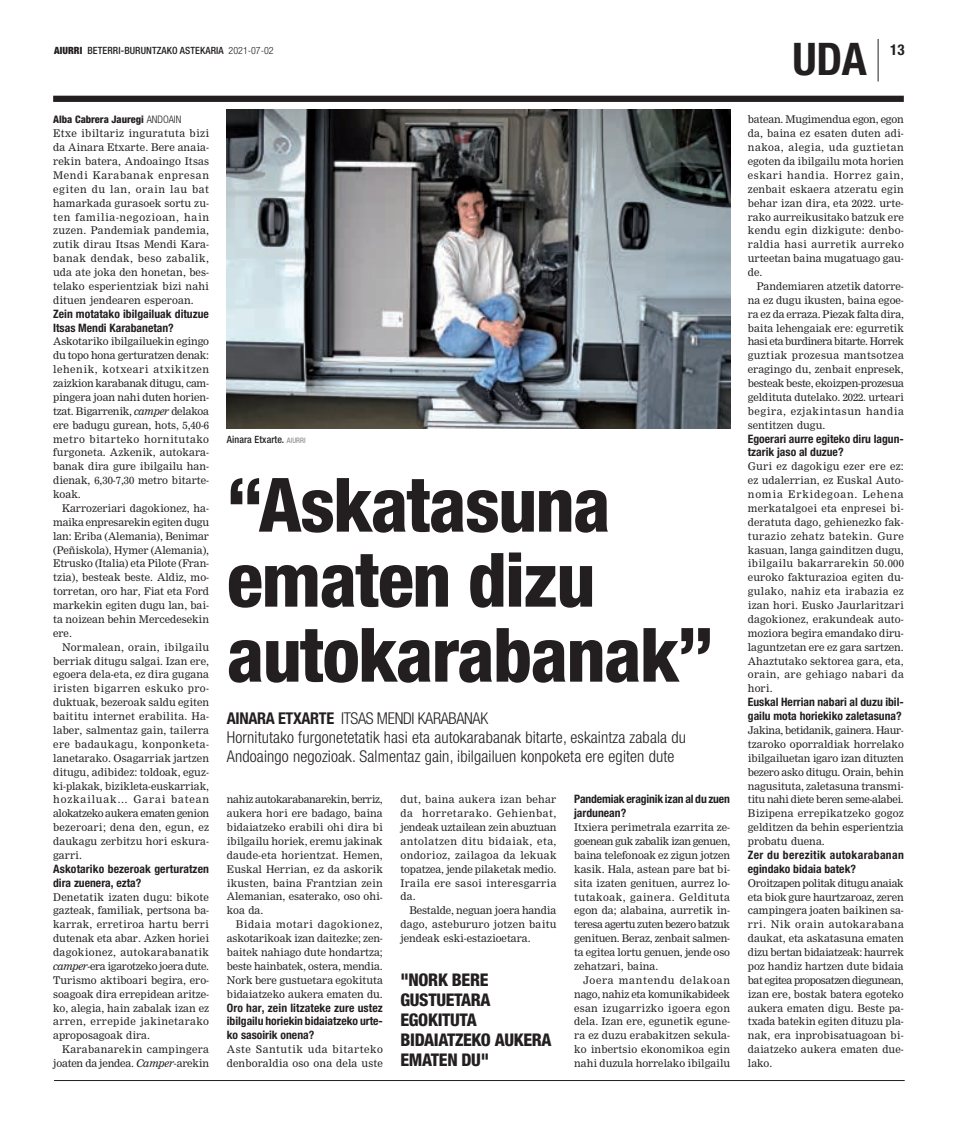
<style>
.page{position:relative;width:957px;height:1134px;background:#fff}
.page>*{position:absolute;margin:0;border:0;box-sizing:border-box;transform-origin:0 0}
.t1{font:800 condensed 75px/75px "Helvetica Neue";letter-spacing:-.02em;color:#231f20}
.t2{font:700 condensed 45px "Helvetica Neue";color:#231f20}
.t3{font:800 condensed 17.5px/20px "Helvetica Neue";letter-spacing:.055em;color:#231f20}
.t4{font:300 condensed 16.25px/18.8px "Helvetica Neue";letter-spacing:.01em;color:#231f20}
.t5{font:700 condensed 16.25px "Helvetica Neue";color:#231f20}
.t6{font:700 condensed 15px "Helvetica Neue";color:#231f20}
.t7{font:700 condensed 11.62px/13.9px "Helvetica Neue";color:#231f20}
.t8{font:700 condensed 11.62px/13.9px "Helvetica Neue";letter-spacing:.03em;color:#231f20}
.t9{font:10.38px/13.9px "M Nimrod";letter-spacing:.01em;color:#231f20;text-align:justify}
.t10{font:10.38px/13.9px "M Nimrod";letter-spacing:.03em;color:#231f20;text-align:right}
.t11{font:800 condensed 10.38px "Helvetica Neue";color:#231f20}
.t12{font:500 condensed 10px "Helvetica Neue";letter-spacing:.01em;color:#231f20}
.s1{font-weight:900}
.s2{font-weight:300}
.s3{font-style:italic}
.s4{font-weight:400;font-size:7.5px;color:#808285}
</style>
<div class="page">
<div style="left:53px;top:96px;width:851px;height:6px;background:#231f20"></div>
<img style="left:227px;top:110px;width:503px;height:319px">
<hr style="left:54px;top:1080px;width:850px;height:1px;background:#231f20">
<hr style="left:878px;top:39px;width:1px;height:42px;background:#231f20">
<p class="t12" style="left:54px;top:45px;width:221px"><span class="s1">AIURRI</span> BETERRI-BURUNTZAKO ASTEKARIA <span class="s2">2021-07-02</span></p>
<h2 class="t2" style="left:792px;top:32px;width:72px">uda</h2>
<h3 class="t6" style="left:890px;top:41px;width:16px">13</h3>
<p class="t11" style="left:53px;top:113px;width:130px">Alba Cabrera Jauregi <span class="s2">andoain</span></p>
<p class="t9" style="left:53px;top:127px;width:157px">Etxe ibiltariz inguratuta bizi da Ainara Etxarte. Bere anaia&shy;rekin batera, Andoaingo Itsas Mendi Karabanak enpresan egiten du lan, orain lau bat hamarkada gurasoek sortu zu&shy;ten familia-negozioan, hain zuzen. Pandemiak pandemia, zutik dirau Itsas Mendi Kara&shy;banak dendak, beso zabalik, uda ate joka den honetan, bes&shy;telako esperientziak bizi nahi dituen jendearen esperoan.</p>
<p class="t7" style="left:53px;top:306px;width:157px">Zein motatako ibilgailuak dituzue<br>Itsas Mendi Karabanetan?</p>
<p class="t9" style="left:53px;top:335px;width:157px">Askotariko ibilgailuekin egingo du topo hona gerturatzen denak: lehenik, kotxeari atxikitzen zaizkion karabanak ditugu, cam&shy;pingera joan nahi duten horien&shy;tzat. Bigarrenik, <span class="s3">camper</span> delakoa ere badugu gurean, hots, 5,40-6 metro bitarteko hornitutako furgoneta. Azkenik, autokara&shy;banak dira gure ibilgailu han&shy;dienak, 6,30-7,30 metro bitarte&shy;koak.</p>
<p class="t9" style="left:53px;top:501px;width:157px;text-indent:9px">Karrozeriari dagokionez, ha&shy;maika enpresarekin egiten dugu lan: Eriba (Alemania), Benimar (Peñiskola), Hymer (Alemania), Etrusko (Italia) eta Pilote (Fran&shy;tzia), besteak beste. Aldiz, mo&shy;torretan, oro har, Fiat eta Ford markekin egiten dugu lan, bai&shy;ta noizean behin Mercedesekin ere.</p>
<p class="t9" style="left:53px;top:640px;width:157px;text-indent:9px">Normalean, orain, ibilgailu berriak ditugu salgai. Izan ere, egoera dela-eta, ez dira gugana iristen bigarren eskuko pro&shy;duktuak, bezeroak saldu egiten baititu internet erabilita. Ha&shy;laber, salmentaz gain, tailerra ere badaukagu, konponketa&shy;lanetarako. Osagarriak jartzen ditugu, adibidez: toldoak, eguz&shy;ki-plakak, bizikleta-euskarriak, hozkailuak… Garai batean alokatzeko aukera ematen genion bezeroari; dena den, egun, ez daukagu zerbitzu hori eskura&shy;garri.</p>
<p class="t7" style="left:53px;top:861px;width:157px">Askotariko bezeroak gerturatzen dira zuenera, ezta?</p>
<p class="t9" style="left:53px;top:890px;width:157px">Denetatik izaten dugu: bikote gazteak, familiak, pertsona ba&shy;karrak, erretiroa hartu berri dutenak eta abar. Azken horiei dagokionez, autokarabanatik <span class="s3">camper</span>-era igarotzeko joera dute.<br>Turismo aktiboari begira, ero&shy;soagoak dira errepidean aritze&shy;ko, alegia, hain zabalak izan ez arren, errepide jakinetarako aproposagoak dira.</p>
<p class="t10" style="left:53px;top:1042px;width:157px">Karabanarekin campingera joaten da jendea. <span class="s3">Camper</span>-arekin</p>
<p class="t12" style="left:227px;top:433px;width:80px">Ainara Etxarte. <span class="s4">AIURRI</span></p>
<h1 class="t1" style="left:227px;top:466px;width:488px">“Askatasuna ematen dizu autokarabanak”</h1>
<h3 class="t5" style="left:227px;top:709px;width:10px">AINARA</h3>
<h3 class="t5" style="left:278px;top:709px;width:33px">ETXARTE</h3>
<h3 class="t4" style="left:227px;top:709px;width:461px;text-indent:114px">Itsas Mendi Karabanak<br>Hornitutako furgonetetatik hasi eta autokarabanak bitarte, eskaintza zabala du<br>Andoaingo negozioak. Salmentaz gain, ibilgailuen konpoketa ere egiten dute</h3>
<p class="t9" style="left:227px;top:793px;width:157px">nahiz autokarabanarekin, berriz, aukera hori ere badago, baina bidaiatzeko erabili ohi dira bi ibilgailu horiek, eremu jakinak daude-eta horientzat. Hemen, Euskal Herrian, ez da askorik ikusten, baina Frantzian zein Alemanian, esaterako, oso ohi&shy;koa da.</p>
<p class="t9" style="left:227px;top:918px;width:157px;text-indent:9px">Bidaia motari dagokionez, askotarikoak izan daitezke; zen&shy;baitek nahiago dute hondartza; beste hainbatek, ostera, mendia.<br>Nork bere gustuetara egokituta bidaiatzeko aukera ematen du.</p>
<p class="t7" style="left:227px;top:1000px;width:158px;text-align:justify">Oro har, zein litzateke zure ustez ibilgailu horiekin bidaiatzeko urte&shy;ko sasoirik onena?</p>
<p class="t10" style="left:227px;top:1042px;width:157px;text-align:left">Aste Santutik uda bitarteko denboraldia oso ona dela uste</p>
<p class="t9" style="left:400px;top:793px;width:157px">dut, baina aukera izan behar da horretarako. Gehienbat, jendeak uztailean zein abuztuan antolatzen ditu bidaiak, eta, ondorioz, zailagoa da lekuak topatzea, jende pilaketak medio.<br>Iraila ere sasoi interesgarria da.</p>
<p class="t9" style="left:400px;top:904px;width:157px;text-indent:9px">Bestalde, neguan joera handia dago, astebururo jotzen baitu jendeak eski-estazioetara.</p>
<h3 class="t3" style="left:400px;top:969px;width:151px">"Nork bere gustuetara<br>ego kituta bidaiatzeko aukera ematen du"</h3>
<p class="t7" style="left:574px;top:792px;width:157px">Pandemiak eraginik izan al du zuen jardunean?</p>
<p class="t9" style="left:574px;top:820px;width:158px">Itxiera perimetrala ezarrita ze&shy;goenean guk zabalik izan genuen, baina telefonoak ez zigun jotzen kasik. Hala, astean pare bat bi&shy;sita izaten genituen, aurrez lo&shy;tutakoak, gainera. Geldituta egon da; alabaina, aurretik in&shy;teresa agertu zuten bezero batzuk genituen. Beraz, zenbait salmen&shy;ta egitea lortu genuen, jende oso zehatzari, baina.</p>
<p class="t9" style="left:574px;top:973px;width:157px;text-indent:9px">Joera mantendu delakoan nago, nahiz eta komunikabideek esan izugarrizko igoera egon dela. Izan ere, egunetik egune&shy;ra ez duzu erabakitzen sekula&shy;ko inbertsio ekonomikoa egin nahi duzula horrelako ibilgailu</p>
<p class="t9" style="left:748px;top:113px;width:157px">batean. Mugimendua egon, egon da, baina ez esaten duten adi&shy;nakoa, alegia, uda guztietan egoten da ibilgailu mota horien eskari handia. Horrez gain, zenbait eskaera atzeratu egin behar izan dira, eta 2022. urte&shy;rako aurreikusitako batzuk ere kendu egin dizkigute: denbo&shy;raldia hasi aurretik aurreko urteetan baina mugatuago gau&shy;de.</p>
<p class="t9" style="left:748px;top:279px;width:158px;text-indent:9px">Pandemiaren atzetik datorre&shy;na ez dugu ikusten, baina egoe&shy;ra ez da erraza. Piezak falta dira, baita lehengaiak ere: egurretik hasi eta burdinera bitarte. Horrek guztiak prozesua mantsotzea eragingo du, zenbait enpresek, besteak beste, ekoizpen-prozesua geldituta dutelako. 2022. urteari begira, ezjakintasun handia sentitzen dugu.</p>
<p class="t7" style="left:748px;top:431px;width:157px">Egoerari aurre egiteko diru lagun&shy;tzarik jaso al duzue?</p>
<p class="t9" style="left:748px;top:460px;width:157px">Guri ez dagokigu ezer ere ez: ez udalerrian, ez Euskal Auto&shy;nomia Erkidegoan. Lehena merkatalgoei eta enpresei bi&shy;deratuta dago, gehienezko fak&shy;turazio zehatz batekin. Gure kasuan, langa gainditzen dugu, ibilgailu bakarrarekin 50.000 euroko fakturazioa egiten du&shy;gulako, nahiz eta irabazia ez izan hori. Eusko Jaurlaritzari dagokionez, erakundeak auto&shy;moziora begira emandako diru&shy;laguntzetan ere ez gara sartzen.<br>Ahaztutako sektorea gara, eta, orain, are gehiago nabari da hori.</p>
<p class="t7" style="left:748px;top:695px;width:157px">Euskal Herrian nabari al duzu ibil&shy;gailu mota horiekiko zaletasuna?</p>
<p class="t9" style="left:748px;top:723px;width:157px">Jakina, betidanik, gainera. Haur&shy;tzaroko oporraldiak horrelako ibilgailuetan igaro izan dituzten bezero asko ditugu. Orain, behin nagusituta, zaletasuna transmi&shy;titu nahi diete beren seme-alabei.<br>Bizipena errepikatzeko gogoz gelditzen da behin esperientzia probatu duena.</p>
<p class="t8" style="left:748px;top:848px;width:157px">Zer du berezitik autokarabanan egindako bidaia batek?</p>
<p class="t9" style="left:748px;top:876px;width:157px">Oroitzapen politak ditugu anaiak eta biok gure haurtzaroaz, zeren campingera joaten baikinen sa&shy;rri. Nik orain autokarabana daukat, eta askatasuna ematen dizu bertan bidaiatzeak: haurrek poz handiz hartzen dute bidaia bat egitea proposatzen diegunean, izan ere, bostak batera egoteko aukera ematen digu. Beste pa&shy;txada batekin egiten dituzu pla&shy;nak, era inprobisatuagoan bi&shy;daiatzeko aukera ematen due&shy;lako.</p>
</div>
